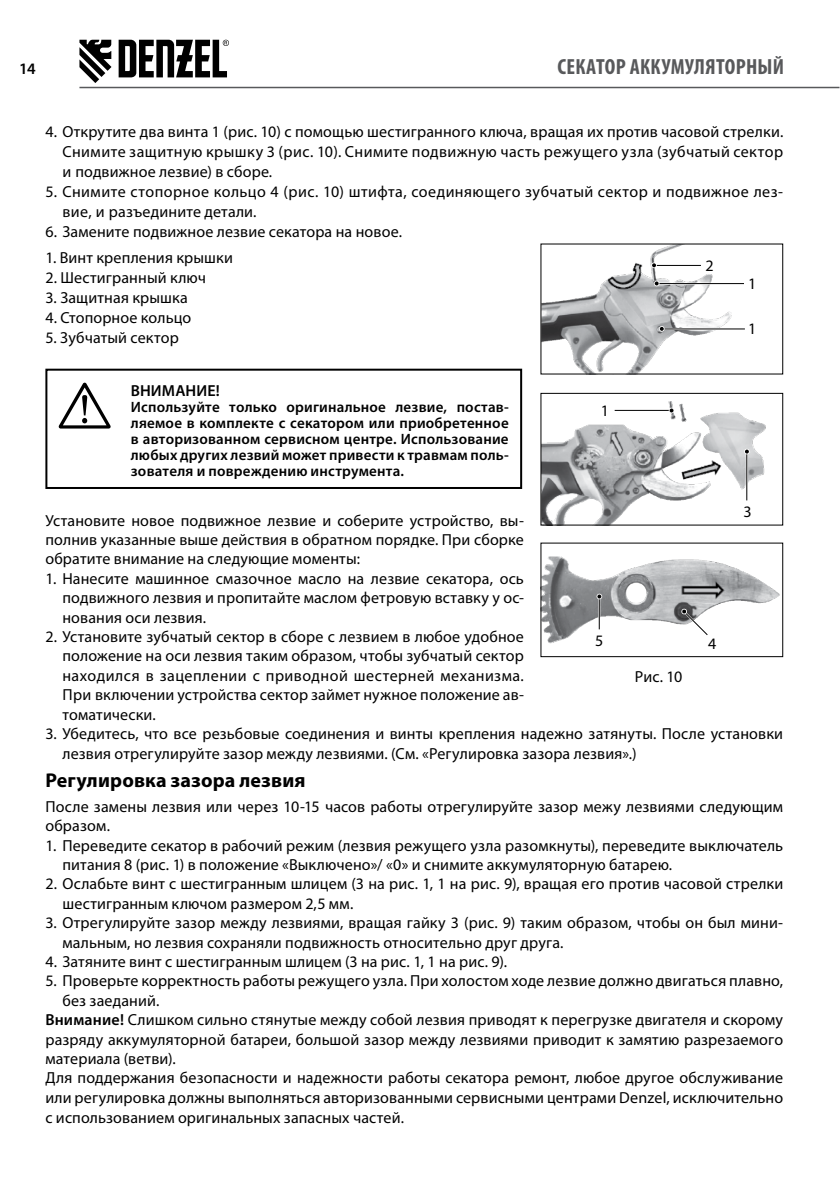
<style>
.page{position:relative;width:840px;height:1191px;background:#fff}
.page>*{position:absolute;margin:0;border:0;box-sizing:border-box;transform-origin:0 0}
.t1{font:700 condensed 22px "Myriad Pro";letter-spacing:.015em;color:#58595b}
.t2{font:700 20px "Myriad Pro";letter-spacing:.01em;color:#000}
.t3{font:16px/19.4px "Myriad Pro";letter-spacing:.01em;color:#000}
.t4{font:600 16px "Myriad Pro";letter-spacing:.005em;color:#000}
.t5{font:600 15px/16px "Myriad Pro";letter-spacing:.015em;color:#000;text-align:justify}
.s1{font-weight:600}
</style>
<div class="page">
<svg style="left:79px;top:40px;width:32px;height:43px"></svg>
<svg style="left:118px;top:40px;width:111px;height:37px"></svg>
<hr style="left:79px;top:87px;width:760px;height:1px;background:#58595b">
<img style="left:542px;top:245px;width:203px;height:127px">
<hr style="left:655px;top:264px;width:45px;height:2px;background:#fff">
<hr style="left:655px;top:265px;width:45px;height:1px;background:#000">
<svg style="left:650px;top:262px;width:6px;height:6px"></svg>
<hr style="left:657px;top:282px;width:84px;height:2px;background:#fff">
<hr style="left:657px;top:283px;width:86px;height:1px;background:#000">
<svg style="left:653px;top:281px;width:6px;height:5px"></svg>
<hr style="left:662px;top:328px;width:80px;height:2px;background:#fff">
<hr style="left:662px;top:328px;width:82px;height:1px;background:#000">
<svg style="left:658px;top:326px;width:6px;height:6px"></svg>
<img style="left:542px;top:401px;width:224px;height:122px">
<div style="left:540px;top:393px;width:242px;height:132px;border:1px solid #000"></div>
<hr style="left:614px;top:409px;width:55px;height:2px;background:#fff">
<hr style="left:614px;top:410px;width:55px;height:1px;background:#000">
<svg style="left:668px;top:408px;width:6px;height:5px"></svg>
<hr style="left:745px;top:453px;width:2px;height:47px;background:#fff">
<hr style="left:745px;top:453px;width:1px;height:47px;background:#000">
<svg style="left:743px;top:449px;width:6px;height:5px"></svg>
<img style="left:542px;top:556px;width:238px;height:87px">
<div style="left:540px;top:542px;width:242px;height:115px;border:1px solid #000"></div>
<hr style="left:598px;top:598px;width:2px;height:31px;background:#fff">
<hr style="left:598px;top:598px;width:1px;height:31px;background:#000">
<svg style="left:596px;top:593px;width:6px;height:6px"></svg>
<svg style="left:680px;top:608px;width:29px;height:29px"></svg>
<svg style="left:59px;top:383px;width:51px;height:45px"></svg>
<div style="left:45px;top:369px;width:477px;height:120px;border:2px solid #000"></div>
<p class="t4" style="left:19px;top:58px;width:18px">14</p>
<h1 class="t1" style="left:557px;top:53px;width:228px">СЕКАТОР АККУМУЛЯТОРНЫЙ</h1>
<p class="t3" style="left:62px;top:121px;width:722px;line-height:20px;text-align:justify;text-indent:-17px">4. Открутите два винта 1 (рис. 10) с помощью шестигранного ключа, вращая их против часовой стрелки.<br>Снимите защитную крышку 3 (рис. 10). Снимите подвижную часть режущего узла (зубчатый сектор и подвижное лезвие) в сборе.</p>
<p class="t3" style="left:62px;top:181px;width:722px;line-height:20px;text-indent:-17px">5. Снимите стопорное кольцо 4 (рис. 10) штифта, соединяющего зубчатый сектор и подвижное лез&shy;вие, и разъедините детали.</p>
<p class="t3" style="left:45px;top:221px;width:358px">6. Замените подвижное лезвие секатора на новое.</p>
<p class="t3" style="left:45px;top:248px;width:189px">1. Винт крепления крышки</p>
<p class="t3" style="left:705px;top:256px;width:10px">2</p>
<p class="t3" style="left:747px;top:274px;width:10px">1</p>
<p class="t3" style="left:747px;top:319px;width:10px">1</p>
<p class="t3" style="left:45px;top:268px;width:162px">2. Шестигранный ключ</p>
<p class="t3" style="left:45px;top:288px;width:144px">3. Защитная крышка</p>
<p class="t3" style="left:45px;top:308px;width:147px">4. Стопорное кольцо</p>
<p class="t3" style="left:45px;top:328px;width:135px">5. Зубчатый сектор</p>
<p class="t4" style="left:131px;top:380px;width:90px">ВНИМАНИЕ!</p>
<p class="t5" style="left:131px;top:398px;width:379px">Используйте только оригинальное лезвие, постав&shy;ляемое в комплекте с секатором или приобретенное в авторизованном сервисном центре. Использование любых других лезвий может привести к травмам поль&shy;зователя и повреждению инструмента.</p>
<p class="t3" style="left:45px;top:510px;width:480px;text-align:justify">Установите новое подвижное лезвие и соберите устройство, вы&shy;полнив указанные выше действия в обратном порядке. При сборке обратите внимание на следующие моменты:</p>
<p class="t3" style="left:62px;top:568px;width:462px;text-align:justify;text-indent:-17px">1. Нанесите машинное смазочное масло на лезвие секатора, ось подвижного лезвия и пропитайте маслом фетровую вставку у ос&shy;нования оси лезвия.</p>
<p class="t3" style="left:62px;top:626px;width:463px;text-align:justify;text-indent:-17px">2. Установите зубчатый сектор в сборе с лезвием в любое удобное положение на оси лезвия таким образом, чтобы зубчатый сектор находился в зацеплении с приводной шестерней механизма.<br>При включении устройства сектор займет нужное положение ав&shy;томатически.</p>
<p class="t3" style="left:62px;top:723px;width:721px;line-height:20px;text-indent:-17px">3. Убедитесь, что все резьбовые соединения и винты крепления надежно затянуты. После установки лезвия отрегулируйте зазор между лезвиями. (См. «Регулировка зазора лезвия».)</p>
<p class="t2" style="left:45px;top:767px;width:261px">Регулировка зазора лезвия</p>
<p class="t3" style="left:45px;top:796px;width:738px">После замены лезвия или через 10-15 часов работы отрегулируйте зазор межу лезвиями следующим образом.</p>
<p class="t3" style="left:62px;top:835px;width:722px;text-indent:-17px">1. Переведите секатор в рабочий режим (лезвия режущего узла разомкнуты), переведите выключатель питания 8 (рис. 1) в положение «Выключено»/ «0» и снимите аккумуляторную батарею.</p>
<p class="t3" style="left:62px;top:874px;width:722px;text-indent:-17px">2. Ослабьте винт с шестигранным шлицем (3 на рис. 1, 1 на рис. 9), вращая его против часовой стрелки шестигранным ключом размером 2,5 мм.</p>
<p class="t3" style="left:62px;top:913px;width:722px;text-indent:-17px">3. Отрегулируйте зазор между лезвиями, вращая гайку 3 (рис. 9) таким образом, чтобы он был мини&shy;мальным, но лезвия сохраняли подвижность относительно друг друга.</p>
<p class="t3" style="left:45px;top:951px;width:463px">4. Затяните винт с шестигранным шлицем (3 на рис. 1, 1 на рис. 9).</p>
<p class="t3" style="left:45px;top:971px;width:739px">5. Проверьте корректность работы режущего узла. При холостом ходе лезвие должно двигаться плавно,</p>
<p class="t3" style="left:62px;top:990px;width:98px">без заеданий.</p>
<p class="t3" style="left:45px;top:1010px;width:738px"><span class="s1">Внимание!</span> Слишком сильно стянутые между собой лезвия приводят к перегрузке двигателя и скорому</p>
<p class="t3" style="left:45px;top:1029px;width:739px">разряду аккумуляторной батареи, большой зазор между лезвиями приводит к замятию разрезаемого</p>
<p class="t3" style="left:45px;top:1048px;width:132px">материала (ветви).</p>
<p class="t3" style="left:45px;top:1068px;width:739px">Для поддержания безопасности и надежности работы секатора ремонт, любое другое обслуживание</p>
<p class="t3" style="left:45px;top:1087px;width:739px">или регулировка должны выполняться авторизованными сервисными центрами Denzel, исключительно</p>
<p class="t3" style="left:45px;top:1107px;width:360px">с использованием оригинальных запасных частей.</p>
<p class="t3" style="left:600px;top:400px;width:10px">1</p>
<p class="t3" style="left:743px;top:501px;width:10px">3</p>
<p class="t3" style="left:595px;top:630px;width:10px">5</p>
<p class="t3" style="left:707px;top:633px;width:10px">4</p>
<p class="t3" style="left:634px;top:667px;width:49px">Рис. 10</p>
</div>
